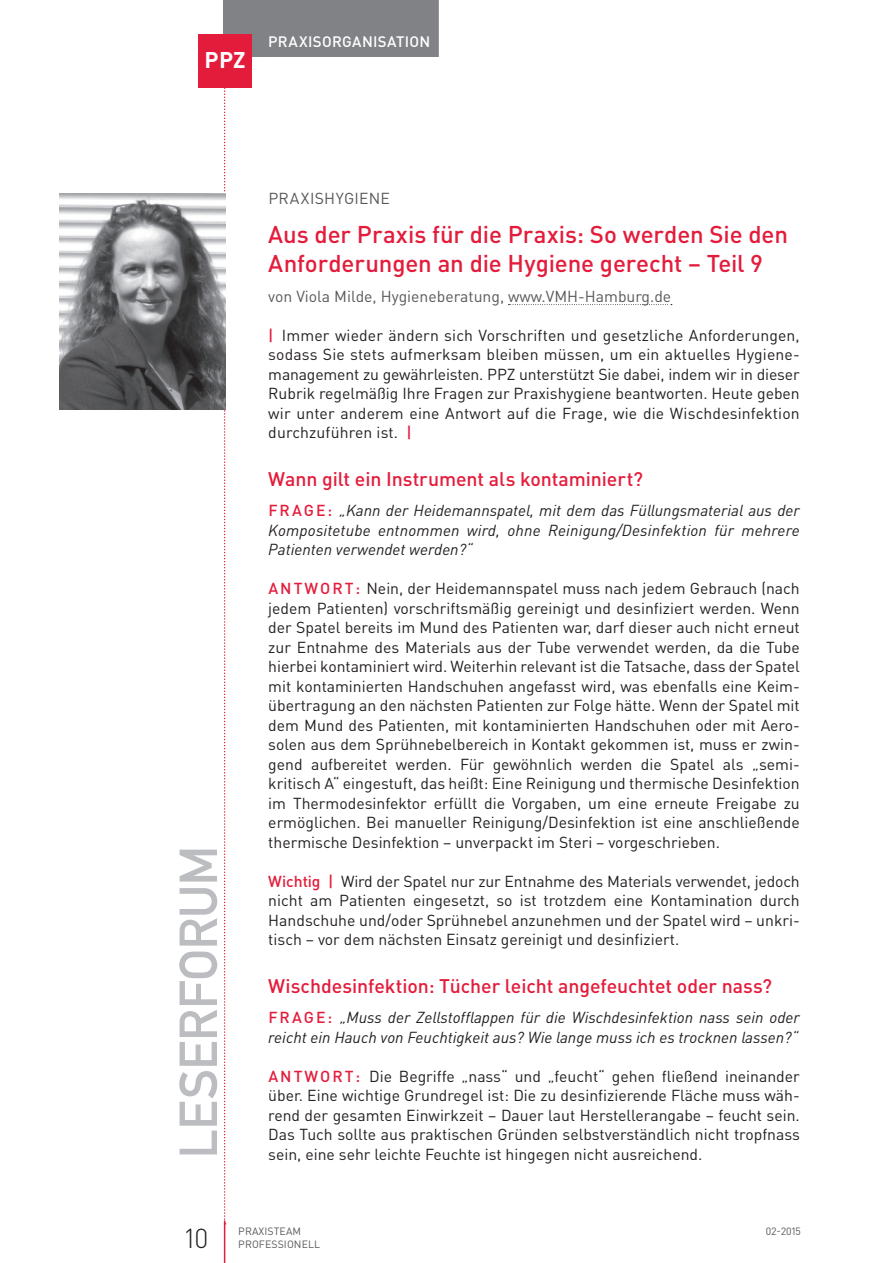
<style>
.page{position:relative;width:893px;height:1263px;background:#fff}
.page>*{position:absolute;margin:0;border:0;box-sizing:border-box;transform-origin:0 0}
.t1{font:52.5px "DIN Mittelschrift Std";letter-spacing:-.005em;color:#bcbdc0}
.t2{font:300 27px "DIN Pro";color:#231f20}
.t3{font:500 24px/28.5px "DIN Pro";letter-spacing:-.005em;color:#e41c3b}
.t4{font:700 22.5px "DIN Pro";color:#fff}
.t5{font:500 19.5px "DIN Pro";letter-spacing:-.005em;color:#e41c3b}
.t6{font:15.75px/19.5px "DIN Pro";color:#231f20;text-align:justify}
.t7{font:italic 15.75px/19.5px "DIN Pro";color:#231f20;text-align:justify}
.t8{font:15.75px "DIN Pro";color:#57585a}
.t9{font:500 15px "DIN Pro";letter-spacing:.02em;color:#fff}
.t10{font:10.5px "DIN Pro";letter-spacing:.01em;color:#57585a}
.s1{font-weight:500;color:#e41c3b}
.s2{font-weight:500;font-style:normal;color:#e41c3b}
</style>
<div class="page">
<svg style="left:224px;top:87px;width:2px;height:1138px"></svg>
<div style="left:223px;top:0;width:45px;height:57px;background:#808285"></div>
<hr style="left:224px;top:1221px;width:1px;height:42px;background:#e41c3b">
<div style="left:259px;top:0;width:180px;height:57px;background:#808285"></div>
<div style="left:198px;top:34px;width:53px;height:53px;background:#e41c3b"></div>
<svg style="left:508px;top:304px;width:164px;height:1px"></svg>
<img style="left:60px;top:193px;width:166px;height:216px">
<h3 class="t4" style="left:204px;top:51px;width:43px">PPZ</h3>
<p class="t9" style="left:268px;top:35px;width:164px">PRAXISORGANISATION</p>
<h1 class="t1" style="left:168px;top:1158px;width:314px;rotate:-90deg">LESERFORUM</h1>
<p class="t8" style="left:268px;top:190px;width:123px">PRAXISHYGIENE</p>
<h3 class="t3" style="left:268px;top:222px;width:521px">Aus der Praxis für die Praxis: So werden Sie den<br>Anforderungen an die Hygiene gerecht – Teil 9</h3>
<p class="t8" style="left:268px;top:288px;width:404px">von Viola Milde, Hygieneberatung, www.VMH-Hamburg.de</p>
<p class="t6" style="left:268px;top:326px;width:533px"><span class="s1">|</span> Immer wieder ändern sich Vorschriften und gesetzliche Anforderungen, sodass Sie stets aufmerksam bleiben müssen, um ein aktuelles Hygiene&shy;management zu gewährleisten. PPZ unterstützt Sie dabei, indem wir in dieser Rubrik regel mäßig Ihre Fragen zur Praxishygiene beantworten. Heute geben wir unter anderem eine Antwort auf die Frage, wie die Wischdesinfektion durchzuführen ist. <span class="s1">|</span></p>
<p class="t5" style="left:268px;top:471px;width:376px">Wann gilt ein Instrument als kontaminiert?</p>
<p class="t7" style="left:268px;top:502px;width:533px"><span class="s2">F R AG E :</span> „Kann der Heidemannspatel, mit dem das Füllungsmaterial aus der Kompositetube entnommen wird, ohne Reinigung/Desinfektion für mehrere Patienten verwendet werden?“</p>
<p class="t6" style="left:268px;top:579px;width:533px"><span class="s1">A N T WO R T :</span> Nein, der Heidemannspatel muss nach jedem Gebrauch (nach jedem Patienten) vorschriftsmäßig gereinigt und desinfiziert werden. Wenn der Spatel bereits im Mund des Patienten war, darf dieser auch nicht erneut zur Entnahme des Materials aus der Tube verwendet werden, da die Tube hierbei kontaminiert wird. Weiterhin relevant ist die Tatsache, dass der Spatel mit kontaminierten Handschuhen angefasst wird, was ebenfalls eine Keim&shy;übertragung an den nächsten Patienten zur Folge hätte. Wenn der Spatel mit dem Mund des Patienten, mit kontaminierten Handschuhen oder mit Aero&shy;solen aus dem Sprühnebelbereich in Kontakt gekommen ist, muss er zwin&shy;gend aufbereitet werden. Für gewöhnlich werden die Spatel als „semi&shy;kritisch A“ eingestuft, das heißt: Eine Reinigung und thermische Desinfektion im Thermodesinfektor erfüllt die Vorgaben, um eine erneute Freigabe zu ermög lichen. Bei manueller Reinigung/Desinfektion ist eine anschließende thermische Desinfektion – unverpackt im Steri – vorgeschrieben.</p>
<p class="t6" style="left:268px;top:872px;width:533px"><span class="s1">Wichtig |</span> Wird der Spatel nur zur Entnahme des Materials verwendet, jedoch nicht am Patienten eingesetzt, so ist trotzdem eine Kontamination durch Handschuhe und/oder Sprühnebel anzunehmen und der Spatel wird – unkri&shy;tisch – vor dem nächsten Einsatz gereinigt und desinfiziert.</p>
<p class="t5" style="left:268px;top:978px;width:505px">Wischdesinfektion: Tücher leicht angefeuchtet oder nass?</p>
<p class="t7" style="left:268px;top:1009px;width:533px"><span class="s2">F R AG E :</span> „Muss der Zellstofflappen für die Wischdesinfektion nass sein oder reicht ein Hauch von Feuchtigkeit aus? Wie lange muss ich es trocknen lassen?“</p>
<p class="t6" style="left:268px;top:1067px;width:533px"><span class="s1">A N T WO R T :</span> Die Begriffe „nass“ und „feucht“ gehen fließend ineinander über. Eine wichtige Grundregel ist: Die zu desinfizierende Fläche muss wäh&shy;rend der gesamten Einwirkzeit – Dauer laut Herstellerangabe – feucht sein.<br>Das Tuch sollte aus praktischen Gründen selbstverständlich nicht tropfnass</p>
<p class="t6" style="left:268px;top:1145px;width:435px">sein, eine sehr leichte Feuchte ist hingegen nicht ausreichend.</p>
<h2 class="t2" style="left:185px;top:1227px;width:25px">10</h2>
<p class="t10" style="left:238px;top:1226px;width:64px">PRAXISTEAM</p>
<p class="t10" style="left:766px;top:1226px;width:37px">02 - 2015</p>
<p class="t10" style="left:238px;top:1239px;width:83px">PROFESSIONELL</p>
</div>
